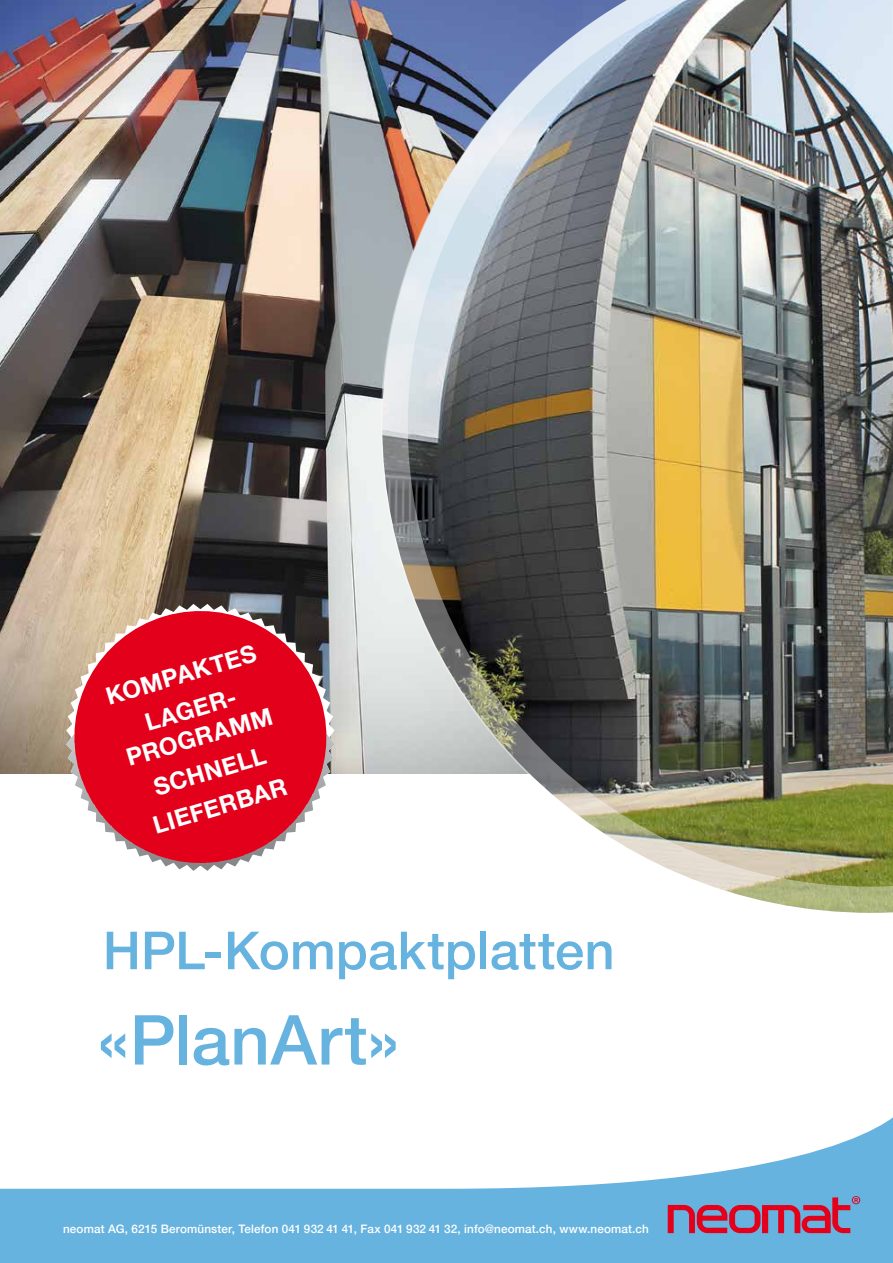
<style>
.page{position:relative;width:893px;height:1263px;background:#fff}
.page>*{position:absolute;margin:0;border:0;box-sizing:border-box;transform-origin:0 0}
.t1{font:500 69px "Helvetica Neue";letter-spacing:.01em;color:#67b3df}
.t2{font:500 52.5px "Helvetica Neue";color:#67b3df}
.t3{font:700 24px/36px "Helvetica Neue";color:#fff;text-align:center}
.t4{font:500 11.7px "Helvetica Neue";letter-spacing:.01em;color:#fff}
</style>
<div class="page">
<svg style="left:0;top:1117px;width:893px;height:146px;fill:#67b3df"></svg>
<img style="left:0;top:0;width:381px;height:774px">
<svg style="left:668px;top:1196px;width:192px;height:37px;background:#976c91"></svg>
<svg style="left:60px;top:596px;width:281px;height:275px;background:#d74452"></svg>
<img style="left:381px;top:0;width:512px;height:913px">
<h3 class="t3" style="left:102px;top:679px;width:157px;rotate:-16deg">KOMPAKTES<br>LAGER-</h3>
<h3 class="t3" style="left:122px;top:741px;width:153px;rotate:-16deg">PROGRAMM<br>SCHNELL<br>LIEFERBAR</h3>
<h2 class="t2" style="left:103px;top:908px;width:513px">HPL-Kompaktplatten</h2>
<h1 class="t1" style="left:97px;top:984px;width:303px">«PlanArt»</h1>
<p class="t4" style="left:63px;top:1219px;width:587px">neomat AG, 6215 Beromünster, Telefon 041 932 41 41, Fax 041 932 41 32, info@neomat.ch, www.neomat.ch</p>
</div>
